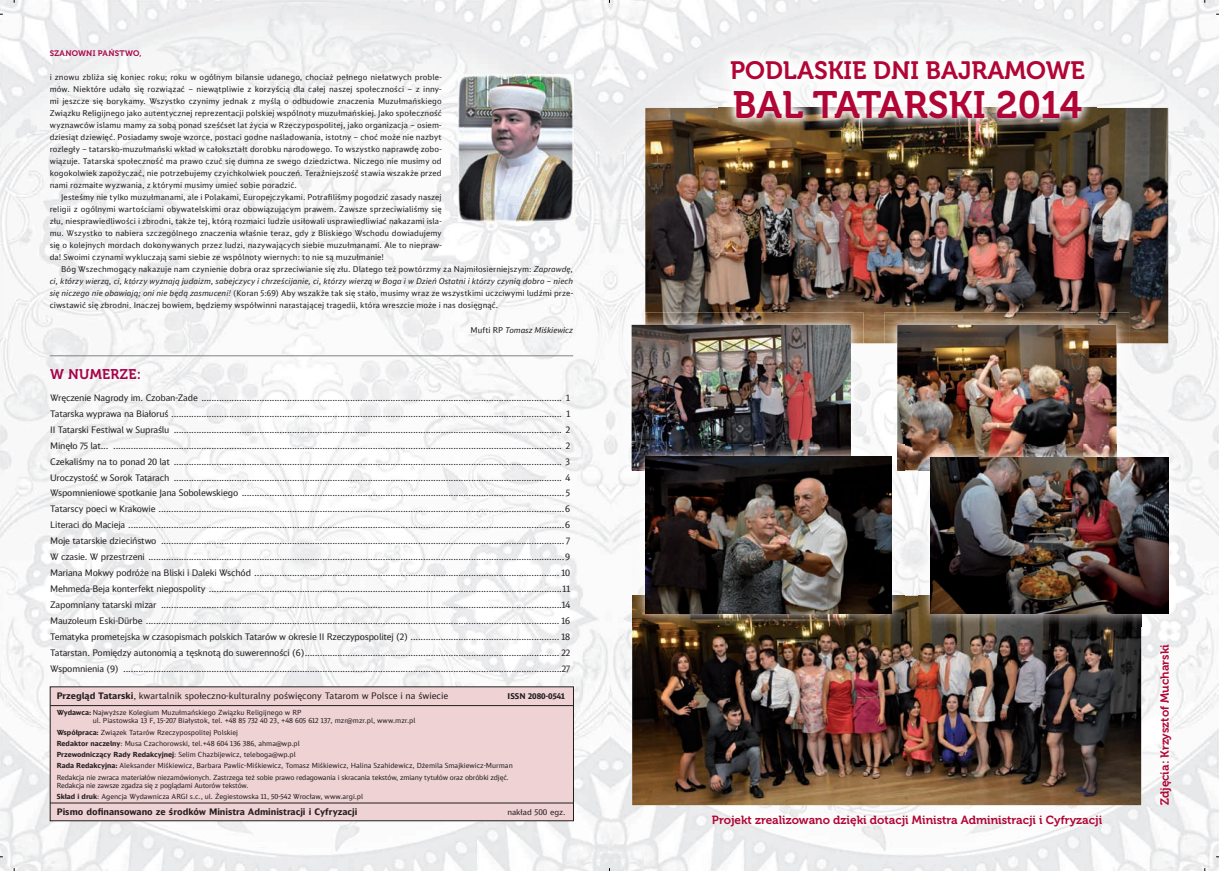
<style>
.page{position:relative;width:1219px;height:871px;background:#fff}
.page>*{position:absolute;margin:0;border:0;box-sizing:border-box;transform-origin:0 0}
.t1{font:38px "Museo 700";color:#b10535}
.t2{font:25px "Museo 700";color:#b10535}
.t3{font:14px "Museo 700";letter-spacing:.02em;color:#a70149}
.t4{font:11.8px "Museo 700";color:#b10535}
.t5{font:9px/15.9px "DB Sans Alternate";color:#231f20;text-align:justify}
.t6{font:700 9px "DB Sans Alternate";color:#231f20}
.t7{font:8px/12px "DB Sans Alternate";letter-spacing:.01em;color:#231f20;text-align:justify}
.t8{font:italic 8px "DB Sans Alternate";color:#231f20}
.t9{font:8px "Museo 700";letter-spacing:.035em;color:#a70149}
.t10{font:700 8px "DB Sans Alternate";color:#231f20}
.t11{font:7px/11.2px "DB Sans Alternate";color:#231f20}
.s1{font-style:italic}
.s2{font-style:normal}
.s3{font-weight:700}
</style>
<div class="page">
<img style="left:0;top:0;width:610px;height:801px">
<img style="left:0;top:801px;width:610px;height:69px">
<hr style="left:50px;top:355px;width:523px;height:1px;background:#808285">
<div style="left:50px;top:686px;width:523px;height:134px;background:#efd2d4"></div>
<hr style="left:50px;top:705px;width:523px;height:1px;background:#231f20">
<hr style="left:50px;top:802px;width:523px;height:1px;background:#231f20">
<img style="left:459px;top:75px;width:114px;height:147px">
<img style="left:1078px;top:0;width:141px;height:137px">
<img style="left:610px;top:0;width:468px;height:67px">
<img style="left:610px;top:67px;width:109px;height:70px">
<img style="left:1150px;top:137px;width:69px;height:733px">
<img style="left:610px;top:137px;width:35px;height:733px">
<img style="left:1129px;top:343px;width:21px;height:101px">
<img style="left:863px;top:343px;width:22px;height:101px">
<img style="left:904px;top:482px;width:14px;height:113px">
<img style="left:1114px;top:626px;width:36px;height:244px">
<img style="left:645px;top:804px;width:469px;height:66px">
<img style="left:645px;top:108px;width:523px;height:235px">
<img style="left:619px;top:312px;width:244px;height:170px">
<img style="left:645px;top:312px;width:218px;height:31px">
<img style="left:632px;top:325px;width:219px;height:145px">
<img style="left:885px;top:312px;width:244px;height:170px">
<img style="left:897px;top:325px;width:219px;height:145px">
<img style="left:632px;top:595px;width:509px;height:209px">
<img style="left:633px;top:444px;width:271px;height:182px">
<img style="left:633px;top:444px;width:230px;height:38px">
<img style="left:633px;top:444px;width:218px;height:26px">
<img style="left:885px;top:444px;width:19px;height:38px">
<img style="left:897px;top:444px;width:7px;height:26px">
<img style="left:645px;top:456px;width:247px;height:157px">
<img style="left:719px;top:49px;width:378px;height:81px">
<img style="left:918px;top:444px;width:263px;height:182px">
<img style="left:918px;top:444px;width:211px;height:38px">
<img style="left:918px;top:444px;width:199px;height:26px">
<img style="left:918px;top:595px;width:223px;height:31px">
<img style="left:931px;top:457px;width:237px;height:156px">
<p class="t9" style="left:50px;top:50px;width:93px">SZANOWNI PAŃSTWO,</p>
<p class="t7" style="left:50px;top:71px;width:394px">i znowu zbliża się koniec roku; roku w ogólnym bilansie udanego, chociaż pełnego niełatwych proble&shy;mów. Niektóre udało się rozwiązać – niewątpliwie z korzyścią dla całej naszej społeczności – z inny&shy;mi jeszcze się borykamy. Wszystko czynimy jednak z myślą o odbudowie znaczenia Muzułmańskiego Związku Religijnego jako autentycznej reprezentacji polskiej wspólnoty muzułmańskiej. Jako społeczność wyznawców islamu mamy za sobą ponad sześćset lat życia w Rzeczypospolitej, jako organizacja – osiem&shy;dziesiąt dziewięć. Posiadamy swoje wzorce, postaci godne naśladowania, istotny – choć może nie nazbyt rozległy – tatarsko-muzułmański wkład w całokształt dorobku narodowego. To wszystko naprawdę zobo&shy;wiązuje. Tatarska społeczność ma prawo czuć się dumna ze swego dziedzictwa. Niczego nie musimy od kogokolwiek zapożyczać, nie potrzebujemy czyichkolwiek pouczeń. Teraźniejszość stawia wszakże przed nami rozmaite wyzwania, z którymi musimy umieć sobie poradzić.</p>
<p class="t7" style="left:50px;top:191px;width:393px;text-indent:11px">Jesteśmy nie tylko muzułmanami, ale i Polakami, Europejczykami. Potrafiliśmy pogodzić zasady naszej religii z ogólnymi wartościami obywatelskimi oraz obowiązującym prawem. Zawsze sprzeciwialiśmy się złu, niesprawiedliwości i zbrodni, także tej, którą rozmaici ludzie usiłowali usprawiedliwiać nakazami isla&shy;mu. Wszystko to nabiera szczególnego znaczenia właśnie teraz, gdy z Bliskiego Wschodu dowiadujemy się o kolejnych mordach dokonywanych przez ludzi, nazywających siebie muzułmanami. Ale to niepraw&shy;da! Swoimi czynami wykluczają sami siebie ze wspólnoty wiernych: to nie są muzułmanie!</p>
<p class="t7" style="left:50px;top:263px;width:525px;text-indent:11px">Bóg Wszechmogący nakazuje nam czynienie dobra oraz sprzeciwianie się złu. Dlatego też powtórzmy za Najmiłosierniejszym: <span class="s1">Zaprawdę, ci, którzy wierzą, ci, którzy wyznają judaizm, sabejczycy i chrześcijanie, ci, którzy wierzą w Boga i w Dzień Ostatni i którzy czynią dobro – niech się niczego nie obawiają; oni nie będą zasmuceni!</span> (Koran 5:69) Aby wszakże tak się stało, musimy wraz ze wszystkimi uczciwymi ludźmi prze&shy;ciwstawić się zbrodni. Inaczej bowiem, będziemy współwinni narastającej tragedii, która wreszcie może i nas dosięgnąć.</p>
<p class="t8" style="left:471px;top:326px;width:104px"><span class="s2">Mufti RP</span> Tomasz Miśkiewicz</p>
<h3 class="t3" style="left:50px;top:369px;width:92px">W NUMERZE:</h3>
<p class="t5" style="left:50px;top:390px;width:522px">Wręczenie Nagrody im. Czoban-Zade ............................................................................................................................................... 1<br>Tatarska wyprawa na Białoruś ........................................................................................................................................................... 1<br>II Tatarski Festiwal w Supraślu .......................................................................................................................................................... 2<br>Minęło 75 lat... .................................................................................................................................................................................. 2<br>Czekaliśmy na to ponad 20 lat .......................................................................................................................................................... 3<br>Uroczystość w Sorok Tatarach .......................................................................................................................................................... 4<br>Wspomnieniowe spotkanie Jana Sobolewskiego ................................................................................................................................ 5<br>Tatarscy poeci w Krakowie .................................................................................................................................................................6<br>Literaci do Macieja .............................................................................................................................................................................6<br>Moje tatarskie dzieciństwo ................................................................................................................................................................ 7<br>W czasie. W przestrzeni .....................................................................................................................................................................9<br>Mariana Mokwy podróże na Bliski i Daleki Wschód ......................................................................................................................... 10<br>Mehmeda-Beja konterfekt niepospolity ............................................................................................................................................11<br>Zapomniany tatarski mizar ...............................................................................................................................................................14<br>Mauzoleum Eski-Dürbe .................................................................................................................................................................... 16<br>Tematyka prometejska w czasopismach polskich Tatarów w okresie II Rzeczypospolitej (2) ........................................................... 18<br>Tatarstan. Pomiędzy autonomią a tęsknotą do suwerenności (6) ..................................................................................................... 22<br>Wspomnienia (9) ..............................................................................................................................................................................27</p>
<p class="t5" style="left:57px;top:688px;width:393px"><span class="s3">Przegląd Tatarski</span>, kwartalnik społeczno-kulturalny poświęcony Tatarom w Polsce i na świecie</p>
<p class="t10" style="left:508px;top:693px;width:59px">ISSN 2080-0541</p>
<p class="t11" style="left:93px;top:708px;width:324px;line-height:8.4px;text-indent:-36px"><span class="s3">Wydawca:</span> Najwyższe Kolegium Muzułmańskiego Związku Religijnego w RP<br>ul. Piastowska 13 F, 15-207 Białystok, tel. +48 85 732 40 23, +48 605 612 137, mzr@mzr.pl, www.mzr.pl</p>
<p class="t11" style="left:57px;top:726px;width:458px"><span class="s3">Współpraca:</span> Związek Tatarów Rzeczypospolitej Polskiej<br><span class="s3">Redaktor naczelny</span>: Musa Czachorowski, tel.+48 604 136 386, ahma@wp.pl<br><span class="s3">Przewodniczący Rady Redakcyjnej</span>: Selim Chazbijewicz, teleboga@wp.pl<br><span class="s3">Rada Redakcyjna:</span> Aleksander Miśkiewicz, Barbara Pawlic-Miśkiewicz, Tomasz Miśkiewicz, Halina Szahidewicz, Dżemila Smajkiewicz-Murman Redakcja nie zwraca materiałów niezamówionych. Zastrzega też sobie prawo redagowania i skracania tekstów, zmiany tytułów oraz obróbki zdjęć.</p>
<p class="t11" style="left:57px;top:780px;width:308px">Redakcja nie zawsze zgadza się z poglądami Autorów tekstów.<br><span class="s3">Skład i druk</span>: Agencja Wydawnicza ARGI s.c., ul. Żegiestowska 11, 50-542 Wrocław, www.argi.pl</p>
<p class="t6" style="left:57px;top:808px;width:302px">Pismo dofinansowano ze środków Ministra Administracji i Cyfryzacji</p>
<p class="t7" style="left:507px;top:806px;width:60px">nakład 500 egz.</p>
<h2 class="t2" style="left:730px;top:61px;width:356px">PODLASKIE DNI BAJRAMOWE</h2>
<h1 class="t1" style="left:733px;top:90px;width:351px">BAL TATARSKI 2014</h1>
<h3 class="t4" style="left:712px;top:815px;width:392px">Projekt zrealizowano dzięki dotacji Ministra Administracji i Cyfryzacji</h3>
<h3 class="t4" style="left:1160px;top:805px;width:162px;rotate:-90deg">Zdjęcia: Krzysztof Mucharski</h3>
</div>
